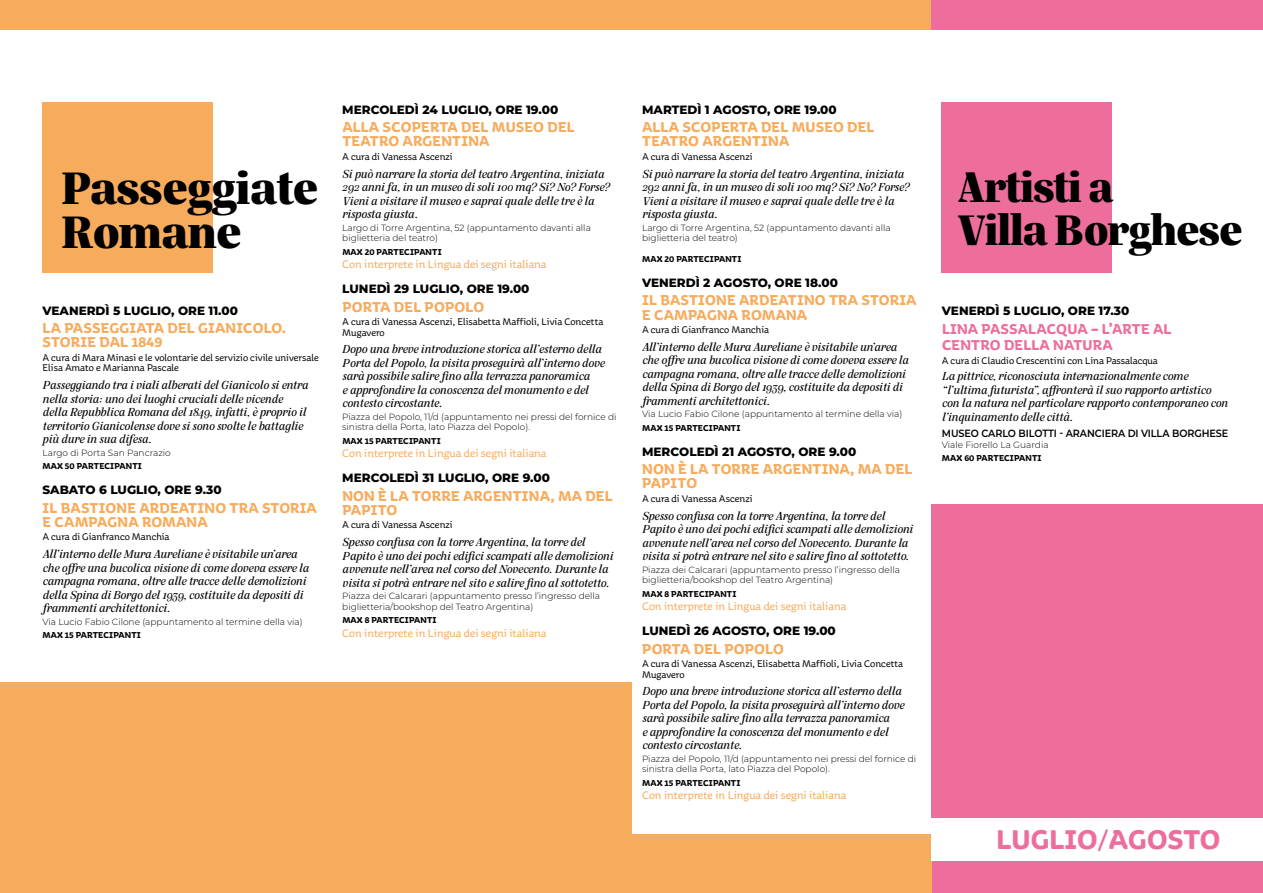
<style>
.page{position:relative;width:1263px;height:893px;background:#fff}
.page>*{position:absolute;margin:0;border:0;box-sizing:border-box;transform-origin:0 0}
.t1{font:900 49.5px/43.5px "Silva Display";color:#000}
.t2{font:900 46.5px/43.5px "Silva Display";letter-spacing:-.01em;color:#000}
.t3{font:700 28.5px "Aniuk";color:#ed6e9c}
.t4{font:700 15px/14.2px "Aniuk";letter-spacing:.01em;color:#f7ab5c}
.t5{font:700 15px/16.5px "Aniuk";letter-spacing:.01em;color:#ed6e9c}
.t6{font:italic 12.75px/13.5px "Silva Display";color:#000}
.t7{font:800 12px "Montserrat";color:#000}
.t8{font:12px "Aniuk";color:#f7ab5c}
.t9{font:10.5px/10.5px "Aniuk";color:#000}
.t10{font:600 10.5px "Montserrat";letter-spacing:-.01em;color:#000;scale:.92 1}
.t11{font:300 9px/10.5px "Montserrat";color:#000}
.t12{font:700 9px "Aniuk";letter-spacing:.01em;color:#000}
.s1{font-weight:400}
</style>
<div class="page">
<div style="left:931px;top:504px;width:332px;height:389px;background:#ed6e9c"></div>
<div style="left:332px;top:682px;width:299px;height:211px;background:#f7ab5c"></div>
<div style="left:621px;top:834px;width:310px;height:59px;background:#f7ab5c"></div>
<div style="left:0;top:682px;width:332px;height:211px;background:#f7ab5c"></div>
<div style="left:43px;top:102px;width:170px;height:170px;background:#f7ab5c"></div>
<div style="left:942px;top:102px;width:170px;height:170px;background:#ed6e9c"></div>
<div style="left:0;top:0;width:931px;height:30px;background:#f7ab5c"></div>
<div style="left:931px;top:819px;width:332px;height:42px;background:#fff"></div>
<div style="left:931px;top:0;width:332px;height:30px;background:#ed6e9c"></div>
<p class="t7" style="left:342px;top:101px;width:217px">MERCOLEDÌ 24 LUGLIO, ORE 19.00</p>
<p class="t4" style="left:342px;top:120px;width:234px">ALLA SCOPERTA DEL MUSEO DEL<br>TEATRO ARGENTINA</p>
<p class="t9" style="left:342px;top:151px;width:112px">A cura di Vanessa Ascenzi</p>
<p class="t6" style="left:342px;top:167px;width:269px">Si può narrare la storia del teatro Argentina, iniziata 292 anni fa, in un museo di soli 100 mq? Si? No? Forse?<br>Vieni a visitare il museo e saprai quale delle tre è la risposta giusta.</p>
<p class="t11" style="left:342px;top:222px;width:250px">Largo di Torre Argentina, 52 (appuntamento davanti alla biglietteria del teatro)</p>
<p class="t12" style="left:342px;top:246px;width:101px">MAX 20 PARTECIPANTI</p>
<p class="t8" style="left:342px;top:257px;width:206px">Con interprete in Lingua dei segni italiana</p>
<p class="t7" style="left:342px;top:280px;width:189px">LUNEDÌ 29 LUGLIO, ORE 19.00</p>
<p class="t4" style="left:342px;top:299px;width:143px">PORTA DEL POPOLO</p>
<p class="t9" style="left:342px;top:316px;width:263px">A cura di Vanessa Ascenzi, Elisabetta Maffioli, Livia Concetta<br>Mugavero</p>
<p class="t6" style="left:342px;top:343px;width:264px">Dopo una breve introduzione storica all’esterno della Porta del Popolo, la visita proseguirà all’interno dove sarà possibile salire fino alla terrazza panoramica<br>e approfondire la conoscenza del monumento e del contesto circostante.</p>
<p class="t11" style="left:342px;top:411px;width:276px">Piazza del Popolo, 11/d (appuntamento nei pressi del fornice di sinistra della Porta, lato Piazza del Popolo).</p>
<p class="t12" style="left:342px;top:435px;width:100px">MAX 15 PARTECIPANTI</p>
<p class="t8" style="left:342px;top:446px;width:206px">Con interprete in Lingua dei segni italiana</p>
<p class="t7" style="left:342px;top:469px;width:209px">MERCOLEDÌ 31 LUGLIO, ORE 9.00</p>
<p class="t4" style="left:342px;top:489px;width:272px">NON È LA TORRE ARGENTINA, MA DEL<br>PAPITO</p>
<p class="t9" style="left:342px;top:520px;width:112px">A cura di Vanessa Ascenzi</p>
<p class="t6" style="left:342px;top:536px;width:272px">Spesso confusa con la torre Argentina, la torre del Papito è uno dei pochi edifici scampati alle demolizioni avvenute nell’area nel corso del Novecento. Durante la visita si potrà entrare nel sito e salire fino al sottotetto.</p>
<p class="t11" style="left:342px;top:591px;width:259px">Piazza dei Calcarari (appuntamento presso l’ingresso della biglietteria/bookshop del Teatro Argentina)</p>
<p class="t12" style="left:342px;top:615px;width:96px">MAX 8 PARTECIPANTI</p>
<p class="t8" style="left:342px;top:626px;width:206px">Con interprete in Lingua dei segni italiana</p>
<p class="t7" style="left:642px;top:101px;width:196px">MARTEDÌ 1 AGOSTO, ORE 19.00</p>
<p class="t4" style="left:642px;top:120px;width:234px">ALLA SCOPERTA DEL MUSEO DEL<br>TEATRO ARGENTINA</p>
<p class="t9" style="left:642px;top:151px;width:112px">A cura di Vanessa Ascenzi</p>
<p class="t6" style="left:642px;top:167px;width:269px">Si può narrare la storia del teatro Argentina, iniziata 292 anni fa, in un museo di soli 100 mq? Si? No? Forse?<br>Vieni a visitare il museo e saprai quale delle tre è la risposta giusta.</p>
<p class="t11" style="left:642px;top:222px;width:250px">Largo di Torre Argentina, 52 (appuntamento davanti alla biglietteria del teatro)</p>
<p class="t12" style="left:642px;top:253px;width:101px">MAX 20 PARTECIPANTI</p>
<p class="t7" style="left:642px;top:274px;width:197px">VENERDÌ 2 AGOSTO, ORE 18.00</p>
<p class="t4" style="left:642px;top:293px;width:276px">IL BASTIONE ARDEATINO TRA STORIA<br>E CAMPAGNA ROMANA</p>
<p class="t9" style="left:642px;top:324px;width:129px">A cura di Gianfranco Manchia</p>
<p class="t6" style="left:642px;top:340px;width:268px">All’interno delle Mura Aureliane è visitabile un’area che offre una bucolica visione di come doveva essere la campagna romana, oltre alle tracce delle demolizioni della Spina di Borgo del 1939, costituite da depositi di frammenti architettonici.</p>
<p class="t11" style="left:642px;top:409px;width:262px">Via Lucio Fabio Cilone (appuntamento al termine della via)</p>
<p class="t12" style="left:642px;top:422px;width:100px">MAX 15 PARTECIPANTI</p>
<p class="t7" style="left:642px;top:443px;width:216px">MERCOLEDÌ 21 AGOSTO, ORE 9.00</p>
<p class="t4" style="left:642px;top:462px;width:272px">NON È LA TORRE ARGENTINA, MA DEL<br>PAPITO</p>
<p class="t9" style="left:642px;top:493px;width:112px">A cura di Vanessa Ascenzi</p>
<p class="t6" style="left:642px;top:509px;width:272px">Spesso confusa con la torre Argentina, la torre del Papito è uno dei pochi edifici scampati alle demolizioni avvenute nell’area nel corso del Novecento. Durante la visita si potrà entrare nel sito e salire fino al sottotetto.</p>
<p class="t11" style="left:642px;top:564px;width:259px">Piazza dei Calcarari (appuntamento presso l’ingresso della biglietteria/bookshop del Teatro Argentina)</p>
<p class="t12" style="left:642px;top:588px;width:96px">MAX 8 PARTECIPANTI</p>
<p class="t8" style="left:642px;top:599px;width:206px">Con interprete in Lingua dei segni italiana</p>
<p class="t7" style="left:642px;top:622px;width:195px">LUNEDÌ 26 AGOSTO, ORE 19.00</p>
<p class="t4" style="left:642px;top:641px;width:143px">PORTA DEL POPOLO</p>
<p class="t9" style="left:642px;top:658px;width:263px">A cura di Vanessa Ascenzi, Elisabetta Maffioli, Livia Concetta<br>Mugavero</p>
<p class="t6" style="left:642px;top:685px;width:264px">Dopo una breve introduzione storica all’esterno della Porta del Popolo, la visita proseguirà all’interno dove sarà possibile salire fino alla terrazza panoramica<br>e approfondire la conoscenza del monumento e del contesto circostante.</p>
<p class="t11" style="left:642px;top:753px;width:276px">Piazza del Popolo, 11/d (appuntamento nei pressi del fornice di sinistra della Porta, lato Piazza del Popolo).</p>
<p class="t12" style="left:642px;top:777px;width:100px">MAX 15 PARTECIPANTI</p>
<p class="t8" style="left:642px;top:788px;width:206px">Con interprete in Lingua dei segni italiana</p>
<h1 class="t1" style="left:62px;top:165px;width:258px">Passeggiate<br>Romane</h1>
<h2 class="t2" style="left:958px;top:164px;width:286px">Artisti a<br>Villa Borghese</h2>
<p class="t7" style="left:43px;top:302px;width:197px">VEANERDÌ 5 LUGLIO, ORE 11.00</p>
<p class="t4" style="left:43px;top:321px;width:245px">LA PASSEGGIATA DEL GIANICOLO.<br>STORIE DAL 1849</p>
<p class="t9" style="left:43px;top:352px;width:278px">A cura di Mara Minasi e le volontarie del servizio civile universale<br>Elisa Amato e Marianna Pascale</p>
<p class="t6" style="left:43px;top:379px;width:267px">Passeggiando tra i viali alberati del Gianicolo si entra nella storia: uno dei luoghi cruciali delle vicende della Repubblica Romana del 1849, infatti, è proprio il territorio Gianicolense dove si sono svolte le battaglie più dure in sua difesa.</p>
<p class="t11" style="left:43px;top:447px;width:130px">Largo di Porta San Pancrazio</p>
<p class="t12" style="left:43px;top:461px;width:101px">MAX 50 PARTECIPANTI</p>
<p class="t7" style="left:43px;top:481px;width:181px">SABATO 6 LUGLIO, ORE 9.30</p>
<p class="t4" style="left:43px;top:500px;width:276px">IL BASTIONE ARDEATINO TRA STORIA<br>E CAMPAGNA ROMANA</p>
<p class="t9" style="left:43px;top:532px;width:129px">A cura di Gianfranco Manchia</p>
<p class="t6" style="left:43px;top:547px;width:268px">All’interno delle Mura Aureliane è visitabile un’area che offre una bucolica visione di come doveva essere la campagna romana, oltre alle tracce delle demolizioni della Spina di Borgo del 1939, costituite da depositi di frammenti architettonici.</p>
<p class="t11" style="left:43px;top:616px;width:262px">Via Lucio Fabio Cilone (appuntamento al termine della via)</p>
<p class="t12" style="left:43px;top:629px;width:100px">MAX 15 PARTECIPANTI</p>
<p class="t7" style="left:942px;top:302px;width:189px">VENERDÌ 5 LUGLIO, ORE 17.30</p>
<p class="t5" style="left:942px;top:320px;width:231px">LINA PASSALACQUA – L’ARTE AL<br>CENTRO DELLA NATURA</p>
<p class="t9" style="left:942px;top:355px;width:218px">A cura di Claudio Crescentini con Lina Passalacqua</p>
<p class="t6" style="left:942px;top:370px;width:287px">La pittrice, riconosciuta internazionalmente come “l’ultima futurista”, affronterà il suo rapporto artistico con la natura nel particolare rapporto contemporaneo con l’inquinamento delle città.</p>
<p class="t10" style="left:942px;top:426px;width:313px">MUSEO CARLO BILOTTI - ARANCIERA DI VILLA BORGHESE</p>
<p class="t11" style="left:942px;top:439px;width:108px">Viale Fiorello La Guardia</p>
<p class="t12" style="left:942px;top:453px;width:101px">MAX 60 PARTECIPANTI</p>
<h3 class="t3" style="left:996px;top:822px;width:226px">LUGLIO<span class="s1">/</span>AGOSTO</h3>
</div>
